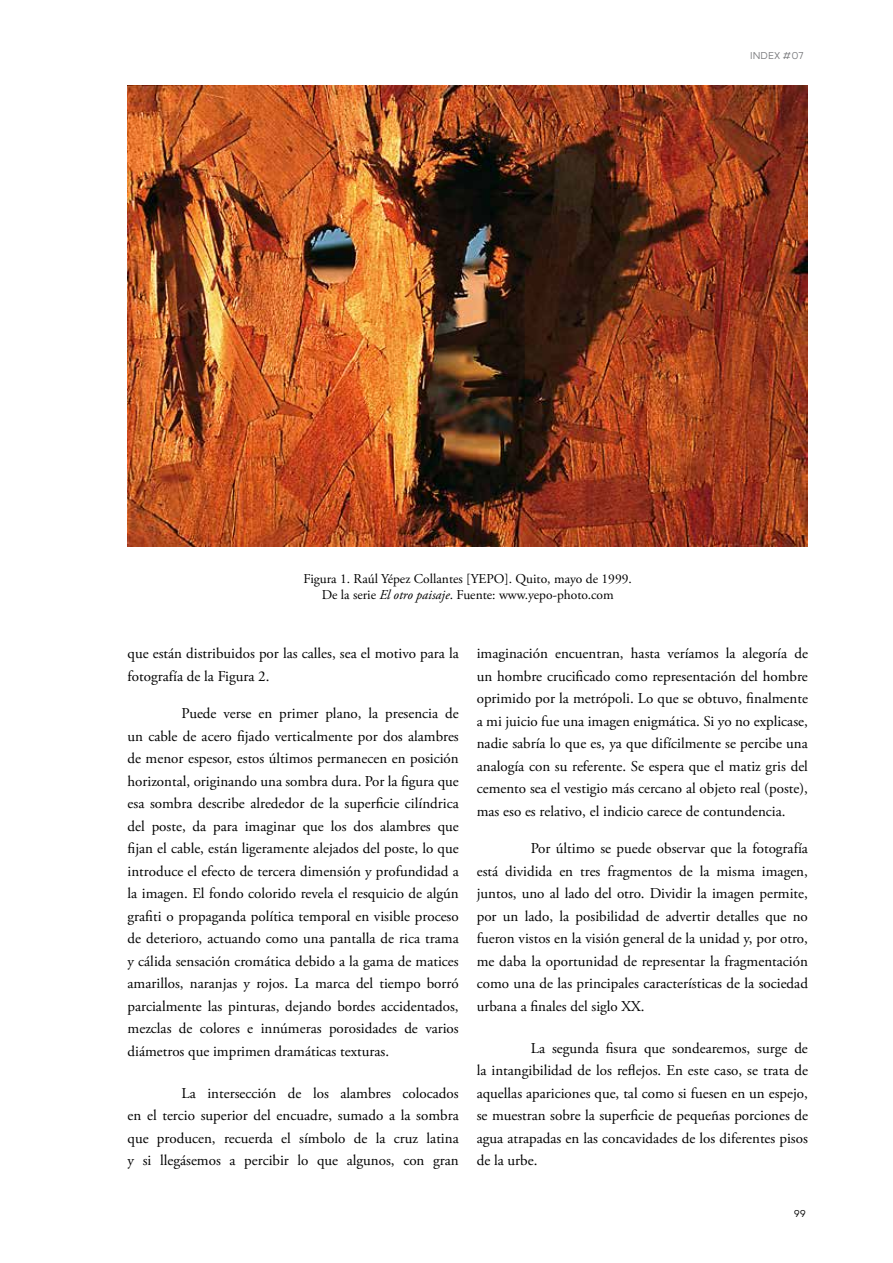
<style>
.page{position:relative;width:893px;height:1263px;background:#fff}
.page>*{position:absolute;margin:0;border:0;box-sizing:border-box;transform-origin:0 0}
.t1{font:15px/22.5px "Adobe Garamond Pro";color:#000;text-align:justify}
.t2{font:13.5px/16.2px "Adobe Garamond Pro";color:#000;text-align:center}
.t3{font:300 12px "Grold";color:#77787b}
.t4{font:300 12px "Grold";color:#000}
.s1{font-style:italic}
</style>
<div class="page">
<img style="left:128px;top:85px;width:680px;height:461px">
<p class="t3" style="left:750px;top:48px;width:55px">INDEX #07</p>
<p class="t2" style="left:304px;top:571px;width:330px">Figura 1. Raúl Yépez Collantes [YEPO]. Quito, mayo de 1999.<br>De la serie <span class="s1">El otro paisaje</span>. Fuente: www.yepo-photo.com</p>
<p class="t1" style="left:128px;top:643px;width:333px">que están distribuidos por las calles, sea el motivo para la fotografía de la Figura 2.</p>
<p class="t1" style="left:128px;top:703px;width:333px;text-indent:54px">Puede verse en primer plano, la presencia de un cable de acero fijado verticalmente por dos alambres de menor espesor, estos últimos permanecen en posición horizontal, originando una sombra dura. Por la figura que esa sombra describe alrededor de la superficie cilíndrica del poste, da para imaginar que los dos alambres que fijan el cable, están ligeramente alejados del poste, lo que introduce el efecto de tercera dimensión y profundidad a la imagen. El fondo colorido revela el resquicio de algún grafiti o propaganda política temporal en visible proceso de deterioro, actuando como una pantalla de rica trama y cálida sensación cromática debido a la gama de matices amarillos, naranjas y rojos. La marca del tiempo borró parcialmente las pinturas, dejando bordes accidentados, mezclas de colores e innúmeras porosidades de varios diámetros que imprimen dramáticas texturas.</p>
<p class="t1" style="left:128px;top:1082px;width:333px;text-indent:54px">La intersección de los alambres colocados en el tercio superior del encuadre, sumado a la sombra que producen, recuerda el símbolo de la cruz latina y si llegásemos a percibir lo que algunos, con gran</p>
<p class="t1" style="left:477px;top:643px;width:333px">imaginación encuentran, hasta veríamos la alegoría de un hombre crucificado como representación del hombre oprimido por la metrópoli. Lo que se obtuvo, finalmente a mi juicio fue una imagen enigmática. Si yo no explicase, nadie sabría lo que es, ya que difícilmente se percibe una analogía con su referente. Se espera que el matiz gris del cemento sea el vestigio más cercano al objeto real (poste), mas eso es relativo, el indicio carece de contundencia.</p>
<p class="t1" style="left:477px;top:838px;width:333px;text-indent:54px">Por último se puede observar que la fotografía está dividida en tres fragmentos de la misma imagen, juntos, uno al lado del otro. Dividir la imagen permite, por un lado, la posibilidad de advertir detalles que no fueron vistos en la visión general de la unidad y, por otro, me daba la oportunidad de representar la fragmentación como una de las principales características de la sociedad urbana a finales del siglo XX.</p>
<p class="t1" style="left:477px;top:1037px;width:333px;text-indent:54px">La segunda fisura que sondearemos, surge de la intangibilidad de los reflejos. En este caso, se trata de aquellas apariciones que, tal como si fuesen en un espejo, se muestran sobre la superficie de pequeñas porciones de agua atrapadas en las concavidades de los diferentes pisos de la urbe.</p>
<p class="t4" style="left:794px;top:1206px;width:14px">99</p>
</div>
